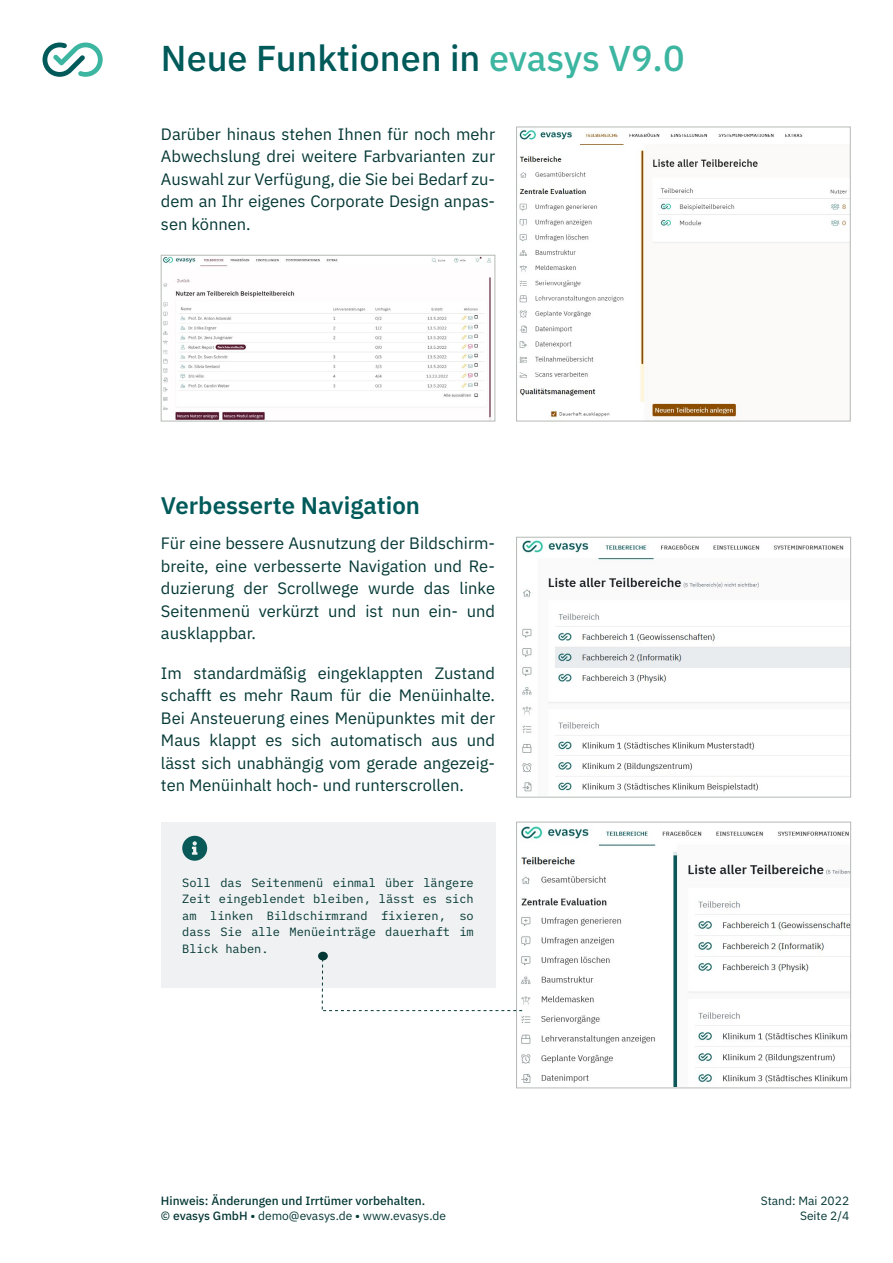
<style>
.page{position:relative;width:893px;height:1263px;background:#fff}
.page>*{position:absolute;margin:0;border:0;box-sizing:border-box;transform-origin:0 0}
.t1{font:500 36px "IBM Plex Sans";color:#005a5a}
.t2{font:600 24px "IBM Plex Sans";color:#005a5a}
.t3{font:16.5px/22.5px "IBM Plex Sans";color:#043835;text-align:justify}
.t4{font:12px/16.5px "IBM Plex Mono";color:#043835;text-align:justify}
.t5{font:500 12px/15px "IBM Plex Sans";color:#043835}
.t6{font:12px/15px "IBM Plex Sans";color:#043835;text-align:right}
.s1{color:#3cb5a1}
.s2{font-weight:400}
</style>
<div class="page">
<svg style="left:43px;top:43px;width:60px;height:34px"></svg>
<img style="left:163px;top:257px;width:329px;height:162px">
<div style="left:161px;top:255px;width:334px;height:166px;border:1px solid #b5bab5"></div>
<img style="left:519px;top:130px;width:329px;height:288px">
<div style="left:516px;top:127px;width:334px;height:294px;border:1px solid #b5bab5"></div>
<div style="left:161px;top:822px;width:334px;height:166px;background:#eff1f2"></div>
<svg style="left:182px;top:836px;width:25px;height:25px"></svg>
<img style="left:519px;top:826px;width:330px;height:260px">
<div style="left:516px;top:822px;width:335px;height:266px;border:1px solid #b5bab5"></div>
<img style="left:522px;top:540px;width:327px;height:252px">
<div style="left:516px;top:537px;width:335px;height:260px;border:1px solid #b5bab5"></div>
<div style="left:319px;top:952px;width:8px;height:8px;background:#043835;border-radius:50%"></div>
<div style="left:318px;top:952px;width:10px;height:8px;border:2px solid #043835;border-radius:50%"></div>
<svg style="left:322px;top:958px;width:200px;height:53px"></svg>
<h1 class="t1" style="left:161px;top:30px;width:525px">Neue Funktionen in <span class="s1">evasys V9.0</span></h1>
<p class="t3" style="left:161px;top:121px;width:336px">Darüber hinaus stehen Ihnen für noch mehr Abwechslung drei weitere Farbvarianten zur Auswahl zur Verfügung, die Sie bei Bedarf zu&shy;dem an Ihr eigenes Corporate Design anpas&shy;sen können.</p>
<h2 class="t2" style="left:161px;top:486px;width:260px">Verbesserte Navigation</h2>
<p class="t3" style="left:161px;top:531px;width:336px">Für eine bessere Ausnutzung der Bildschirm&shy;breite, eine verbesserte Navigation und Re&shy;duzierung der Scrollwege wurde das linke Seitenmenü verkürzt und ist nun ein- und ausklappbar.</p>
<p class="t3" style="left:161px;top:660px;width:336px">Im standardmäßig eingeklappten Zustand schafft es mehr Raum für die Menüinhalte.<br>Bei Ansteuerung eines Menüpunktes mit der Maus klappt es sich automatisch aus und lässt sich unabhängig vom gerade angezeig&shy;ten Menüinhalt hoch- und runterscrollen.</p>
<p class="t4" style="left:182px;top:873px;width:293px">Soll das Seitenmenü einmal über längere Zeit eingeblendet bleiben, lässt es sich am linken Bildschirmrand fixieren, so dass Sie alle Menüeinträge dauerhaft im Blick haben.</p>
<p class="t5" style="left:161px;top:1192px;width:286px">Hinweis: Änderungen und Irrtümer vorbehalten.<br><span class="s2">©</span> evasys GmbH • <span class="s2">demo@evasys.de</span> • <span class="s2">www.evasys.de</span></p>
<p class="t6" style="left:761px;top:1192px;width:90px">Stand: Mai 2022<br>Seite 2/4</p>
</div>
